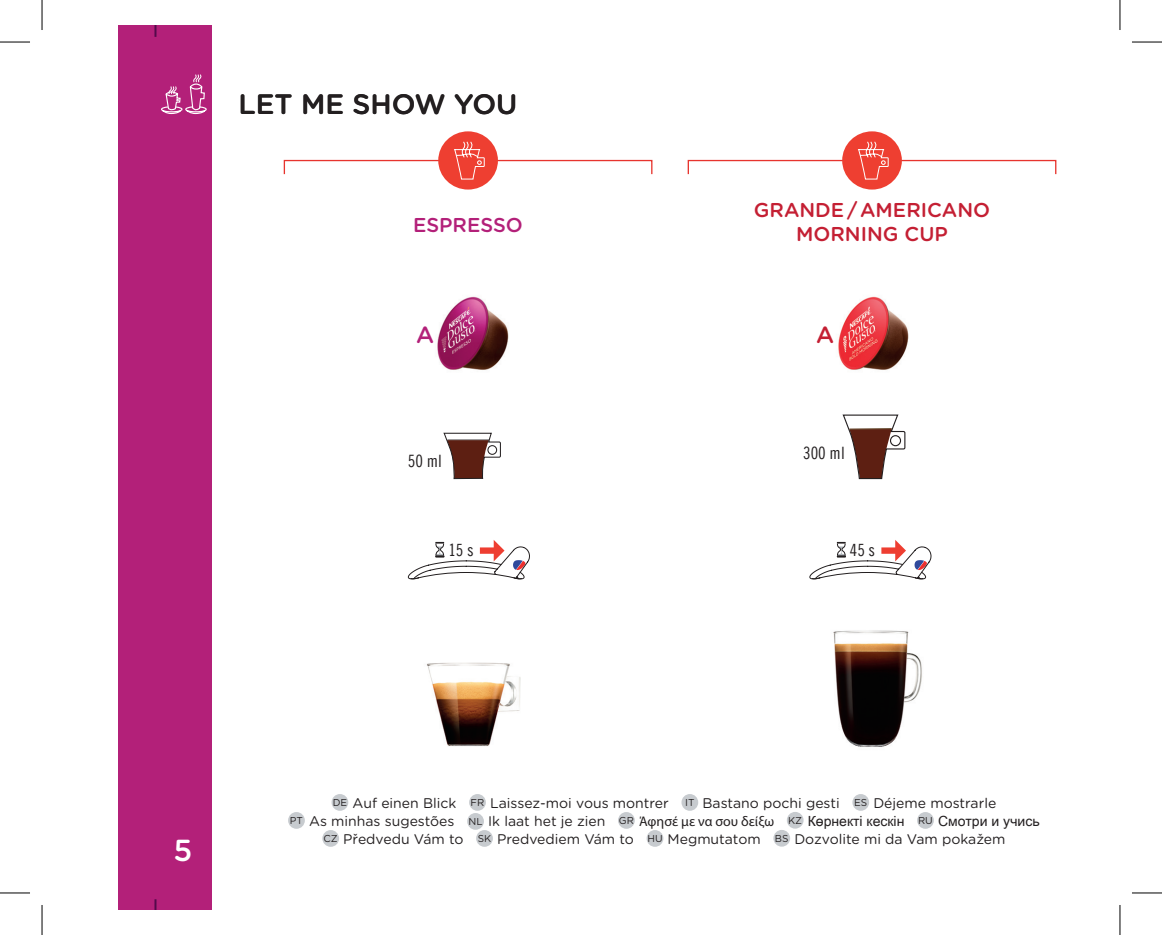
<style>
.page{position:relative;width:1162px;height:935px;background:#fff}
.page>*{position:absolute;margin:0;border:0;box-sizing:border-box;transform-origin:0 0}
.t1{font:500 30.4px "Gotham Rounded";color:#fff}
.t2{font:500 28px "Gotham Rounded";color:#231f20}
.t3{font:500 23.4px "Gotham Rounded";color:#b32079}
.t4{font:500 23.4px "Gotham Rounded";color:#c41f33}
.t5{font:500 20px/24px "Gotham Rounded";color:#c41f33;text-align:center}
.t6{font:500 20px "Gotham Rounded";color:#b32079}
.t7{font:17px "Trade Gothic LT Com Cn 18";color:#231f20}
.t8{font:16.8px "Trade Gothic LT Com Cn 18";color:#231f20}
.t9{font:14px/18px "Gotham Rounded";color:#231f20;text-align:center}
.s1{font-size:10px}
.s2{font-family:"Myriad Pro"}
.s3{font-family:"Arial Unicode MS"}
</style>
<div class="page">
<div style="left:118px;top:25px;width:94px;height:884px;background:#b32079"></div>
<svg style="left:161px;top:74px;width:46px;height:41px"></svg>
<svg style="left:809px;top:540px;width:122px;height:40px"></svg>
<img style="left:427px;top:662px;width:94px;height:84px">
<img style="left:833px;top:630px;width:89px;height:117px">
<div style="left:284px;top:160px;width:368px;height:15px;border:1px solid #e7342e"></div>
<div style="left:438px;top:131px;width:60px;height:58px;background:#ee3f31;border-radius:50%"></div>
<svg style="left:454px;top:141px;width:31px;height:39px"></svg>
<div style="left:687px;top:160px;width:369px;height:15px;border:1px solid #e7342e"></div>
<div style="left:842px;top:131px;width:59px;height:58px;background:#ee3f31;border-radius:50%"></div>
<svg style="left:858px;top:141px;width:30px;height:39px"></svg>
<img style="left:437px;top:296px;width:72px;height:74px">
<svg style="left:443px;top:433px;width:58px;height:46px"></svg>
<svg style="left:842px;top:414px;width:63px;height:65px"></svg>
<hr style="left:849px;top:428px;width:42px;height:1px;background:#6a4e33">
<img style="left:838px;top:296px;width:71px;height:74px">
<svg style="left:408px;top:540px;width:122px;height:40px"></svg>
<svg style="left:154px;top:899px;width:2px;height:10px"></svg>
<svg style="left:154px;top:25px;width:2px;height:12px"></svg>
<div style="left:331px;top:794px;width:17px;height:16px;background:#c7cbcf;border-radius:50%"></div>
<div style="left:469px;top:794px;width:17px;height:16px;background:#c7cbcf;border-radius:50%"></div>
<div style="left:681px;top:794px;width:17px;height:16px;background:#c7cbcf;border-radius:50%"></div>
<div style="left:852px;top:794px;width:17px;height:16px;background:#c7cbcf;border-radius:50%"></div>
<div style="left:288px;top:812px;width:17px;height:16px;background:#c7cbcf;border-radius:50%"></div>
<div style="left:467px;top:813px;width:17px;height:16px;background:#c7cbcf;border-radius:50%"></div>
<div style="left:618px;top:812px;width:16px;height:16px;background:#c7cbcf;border-radius:50%"></div>
<div style="left:786px;top:811px;width:17px;height:17px;background:#c7cbcf;border-radius:50%"></div>
<div style="left:916px;top:812px;width:17px;height:16px;background:#c7cbcf;border-radius:50%"></div>
<div style="left:322px;top:830px;width:17px;height:16px;background:#c7cbcf;border-radius:50%"></div>
<div style="left:476px;top:830px;width:17px;height:16px;background:#c7cbcf;border-radius:50%"></div>
<div style="left:646px;top:830px;width:17px;height:16px;background:#c7cbcf;border-radius:50%"></div>
<div style="left:773px;top:829px;width:17px;height:17px;background:#c7cbcf;border-radius:50%"></div>
<hr style="left:0;top:42px;width:30px;height:1px;background:#000">
<hr style="left:1131px;top:42px;width:30px;height:1px;background:#000">
<hr style="left:0;top:892px;width:30px;height:1px;background:#000">
<hr style="left:1131px;top:892px;width:30px;height:1px;background:#000">
<hr style="left:42px;top:0;width:1px;height:30px;background:#000">
<hr style="left:42px;top:904px;width:1px;height:30px;background:#000">
<hr style="left:1119px;top:0;width:1px;height:30px;background:#000">
<hr style="left:1119px;top:904px;width:1px;height:30px;background:#000">
<h2 class="t2" style="left:238px;top:84px;width:280px">LET ME SHOW YOU</h2>
<h3 class="t6" style="left:413px;top:210px;width:111px">ESPRESSO</h3>
<h3 class="t3" style="left:416px;top:318px;width:20px">A</h3>
<p class="t7" style="left:408px;top:450px;width:36px">50 ml</p>
<p class="t8" style="left:448px;top:539px;width:27px">15 s</p>
<h3 class="t5" style="left:753px;top:197px;width:238px">GRANDE / AMERICANO<br>MORNING CUP</h3>
<h3 class="t4" style="left:816px;top:318px;width:20px">A</h3>
<p class="t7" style="left:803px;top:442px;width:43px">300 ml</p>
<p class="t8" style="left:849px;top:539px;width:27px">45 s</p>
<h1 class="t1" style="left:173px;top:828px;width:20px">5</h1>
<p class="t9" style="left:290px;top:793px;width:751px"><span class="s1">DE</span> Auf einen Blick <span class="s1">FR</span> Laissez-moi vous montrer <span class="s1">IT</span> Bastano pochi gesti <span class="s1">ES</span> Déjeme mostrarle<br><span class="s1">PT</span> As minhas sugestões <span class="s1">NL</span> Ik laat het je zien <span class="s1">GR</span> <span class="s2">Άφησέ με να σου δείξω</span> <sup>KZ</sup> <span class="s3">Көрнекті кескін</span> <span class="s1">RU</span> <span class="s3">Смотри и учись<br></span><span class="s1">CZ</span> Předvedu Vám to <span class="s1">SK</span> Predvediem Vám to <span class="s1">HU</span> Megmutatom <sup>BS</sup> Dozvolite mi da Vam pokažem</p>
</div>
